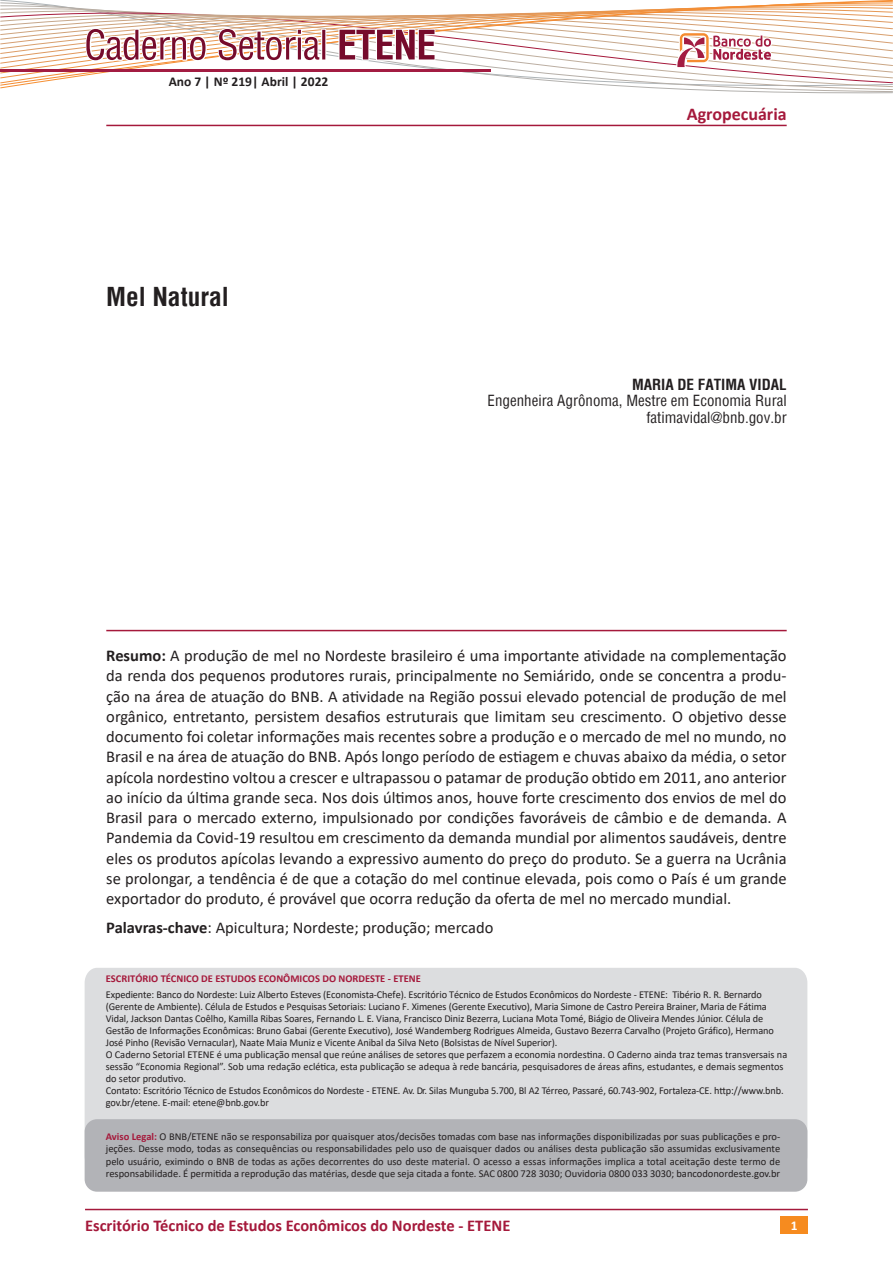
<style>
.page{position:relative;width:893px;height:1263px;background:#fff}
.page>*{position:absolute;margin:0;border:0;box-sizing:border-box;transform-origin:0 0}
.CS_Titulo_1_Artigo{font:700 condensed 25.5px "Helvetica";color:#231f20}
.CS_Titulo_3{font:700 18px "Calibri";color:#a5193b}
.CS_Corpo_normal{font:16.5px/20.2px "Calibri";color:#231f20;text-align:justify}
.t1{font:700 16.5px "Calibri";color:#a5193b}
.CS_Autor_informac{font:condensed 15px "Helvetica";color:#231f20}
.CS_Autor_informac-2{font:700 condensed 15px "Helvetica";color:#231f20}
.t2{font:700 13.5px "Calibri";color:#231f20}
.t3{font:700 13.5px "Calibri";color:#fff}
.t4{font:10.5px/12px "Calibri";letter-spacing:-.01em;color:#231f20}
.s1{font-weight:700}
.s2{font-weight:700;color:#a5193b}
</style>
<div class="page">
<div style="left:781px;top:1216px;width:27px;height:17px;background:#f68b1f"></div>
<hr style="left:85px;top:1209px;width:723px;height:1px;background:#a5193b">
<svg style="left:0;top:0;width:893px;height:127px"></svg>
<hr style="left:0;top:70px;width:490px;height:2px;background:#a31c42">
<hr style="left:106px;top:630px;width:681px;height:1px;background:#a5193b">
<div style="left:85px;top:968px;width:722px;height:160px;background:#dcdddf"></div>
<div style="left:85px;top:1119px;width:722px;height:73px;background:#b2b3b7;border-radius:12px"></div>
<hr style="left:106px;top:125px;width:681px;height:1px;background:#a5193b">
<p class="t2" style="left:169px;top:72px;width:161px">Ano 7 | Nº 219| Abril | 2022</p>
<p class="CS_Titulo_1_Artigo" style="left:106px;top:280px;width:124px">Mel Natural</p>
<p class="CS_Titulo_3" style="left:687px;top:101px;width:101px">Agropecuária</p>
<p class="CS_Autor_informac-2" style="left:632px;top:374px;width:156px">MARIA DE FATIMA VIDAL</p>
<p class="CS_Autor_informac" style="left:488px;top:391px;width:301px">Engenheira Agrônoma, Mestre em Economia Rural</p>
<p class="CS_Autor_informac" style="left:646px;top:408px;width:142px">fatimavidal@bnb.gov.br</p>
<p class="CS_Corpo_normal" style="left:106px;top:645px;width:682px"><span class="s1">Resumo:</span> A produção de mel no Nordeste brasileiro é uma importante atividade na complementação da renda dos pequenos produtores rurais, principalmente no Semiárido, onde se concentra a produ&shy;ção na área de atuação do BNB. A atividade na Região possui elevado potencial de produção de mel orgânico, entretanto, persistem desafios estruturais que limitam seu crescimento. O objetivo desse documento foi coletar informações mais recentes sobre a produção e o mercado de mel no mundo, no Brasil e na área de atuação do BNB. Após longo período de estiagem e chuvas abaixo da média, o setor apícola nordestino voltou a crescer e ultrapassou o patamar de produção obtido em 2011, ano anterior ao início da última grande seca. Nos dois últimos anos, houve forte crescimento dos envios de mel do Brasil para o mercado externo, impulsionado por condições favoráveis de câmbio e de demanda. A Pandemia da Covid-19 resultou em crescimento da demanda mundial por alimentos saudáveis, dentre eles os produtos apícolas levando a expressivo aumento do preço do produto. Se a guerra na Ucrânia se prolongar, a tendência é de que a cotação do mel continue elevada, pois como o País é um grande exportador do produto, é provável que ocorra redução da oferta de mel no mercado mundial.</p>
<p class="CS_Corpo_normal" style="left:106px;top:917px;width:389px"><span class="s1">Palavras-chave</span>: Apicultura; Nordeste; produção; mercado</p>
<p class="t4" style="left:106px;top:970px;width:658px;line-height:16.2px"><span class="s2">ESCRITÓRIO TÉCNICO DE ESTUDOS ECONÔMICOS DO NORDESTE - ETENE<br></span>Expediente: Banco do Nordeste: Luiz Alberto Esteves (Economista-Chefe). Escritório Técnico de Estudos Econômicos do Nordeste - ETENE: Tibério R. R. Bernardo</p>
<p class="t4" style="left:106px;top:1000px;width:683px">(Gerente de Ambiente). Célula de Estudos e Pesquisas Setoriais: Luciano F. Ximenes (Gerente Executivo), Maria Simone de Castro Pereira Brainer, Maria de Fátima Vidal, Jackson Dantas Coêlho, Kamilla Ribas Soares, Fernando L. E. Viana, Francisco Diniz Bezerra, Luciana Mota Tomé, Biágio de Oliveira Mendes Júnior. Célula de Gestão de Informações Econômicas: Bruno Gabai (Gerente Executivo), José Wandemberg Rodrigues Almeida, Gustavo Bezerra Carvalho (Projeto Gráfico), Hermano José Pinho (Revisão Vernacular), Naate Maia Muniz e Vicente Anibal da Silva Neto (Bolsistas de Nível Superior).<br>O Caderno Setorial ETENE é uma publicação mensal que reúne análises de setores que perfazem a economia nordestina. O Caderno ainda traz temas transversais na sessão “Economia Regional”. Sob uma redação eclética, esta publicação se adequa à rede bancária, pesquisadores de áreas afins, estudantes, e demais segmentos do setor produtivo.<br>Contato: Escritório Técnico de Estudos Econômicos do Nordeste - ETENE. Av. Dr. Silas Munguba 5.700, Bl A2 Térreo, Passaré, 60.743-902, Fortaleza-CE. http://www.bnb. gov.br/etene. E-mail: etene@bnb.gov.br</p>
<p class="t4" style="left:106px;top:1129px;width:676px;line-height:12.6px;text-align:justify"><span class="s2">Aviso Legal:</span> O BNB/ETENE não se responsabiliza por quaisquer atos/decisões tomadas com base nas informações disponibilizadas por suas publicações e pro&shy;jeções. Desse modo, todas as consequências ou responsabilidades pelo uso de quaisquer dados ou análises desta publicação são assumidas exclusivamente pelo usuário, eximindo o BNB de todas as ações decorrentes do uso deste material. O acesso a essas informações implica a total aceitação deste termo de responsabilidade. É permitida a reprodução das matérias, desde que seja citada a fonte. SAC 0800 728 3030; Ouvidoria 0800 033 3030; bancodonordeste.gov.br</p>
<h3 class="t1" style="left:85px;top:1213px;width:427px">Escritório Técnico de Estudos Econômicos do Nordeste - ETENE</h3>
<p class="t3" style="left:791px;top:1216px;width:8px">1</p>
</div>
